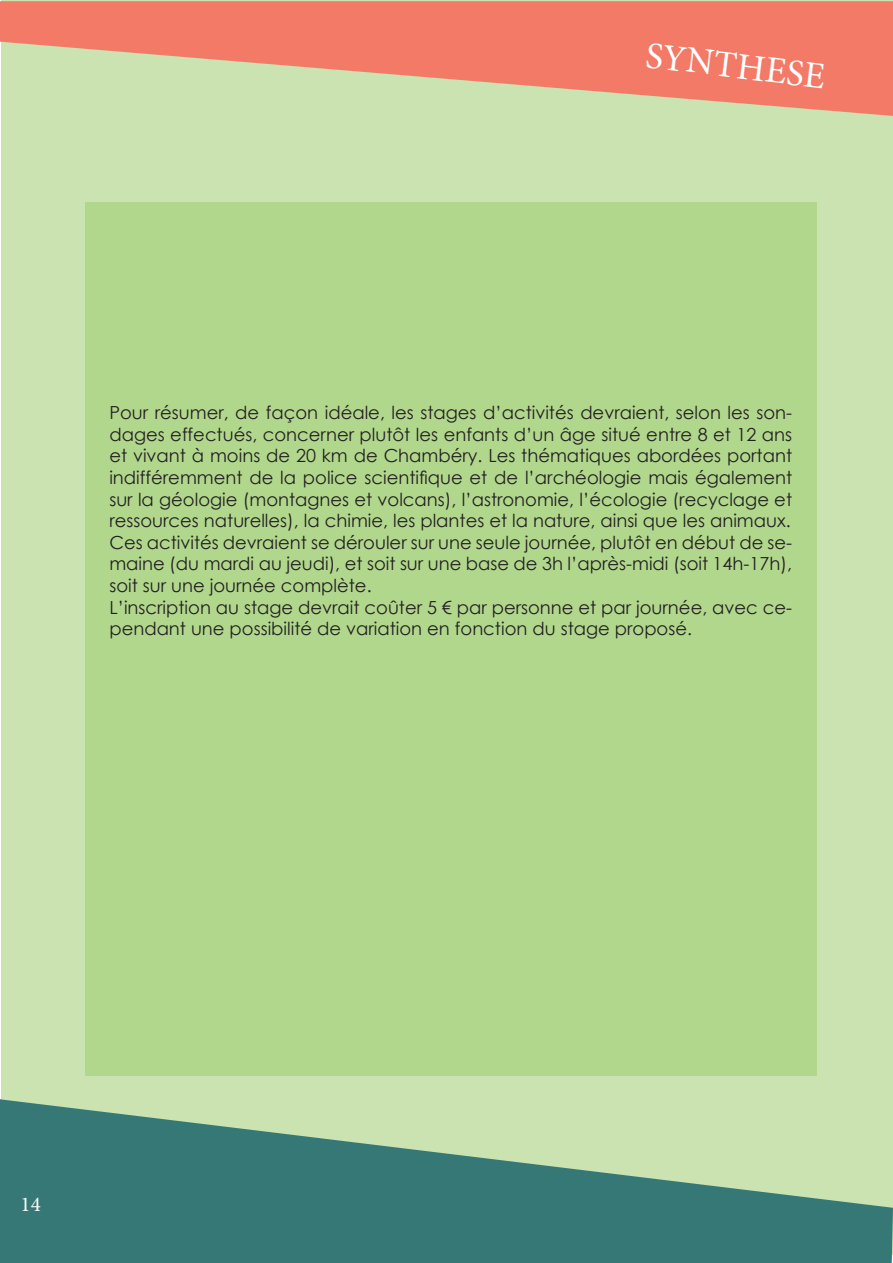
<style>
.page{position:relative;width:893px;height:1263px;background:#fff}
.page>*{position:absolute;margin:0;border:0;box-sizing:border-box;transform-origin:0 0}
.t1{font:37.5px "Minion Pro";color:#fff}
.t2{font:21px "Minion Pro";color:#fff}
.t3{font:18px/21.6px "Century Gothic";color:#231f20;text-align:justify}
</style>
<div class="page">
<hr style="left:0;top:0;width:1px;height:1263px;background:#bada96">
<div style="left:1px;top:0;width:892px;height:1255px;background:#cbe3b0"></div>
<div style="left:85px;top:202px;width:731px;height:874px;background:#b1d78d"></div>
<svg style="left:0;top:1099px;width:893px;height:164px;fill:#367875"></svg>
<svg style="left:0;top:1px;width:893px;height:115px;fill:#f37a67"></svg>
<p class="t1" style="left:649px;top:30px;width:182px;rotate:7deg">SYNTHESE</p>
<p class="t3" style="left:109px;top:402px;width:684px">Pour résumer, de façon idéale, les stages d’activités devraient, selon les son&shy;dages effectués, concerner plutôt les enfants d’un âge situé entre 8 et 12 ans et vivant à moins de 20 km de Chambéry. Les thématiques abordées portant indifféremment de la police scientifique et de l’archéologie mais également sur la géologie (montagnes et volcans), l’astronomie, l’écologie (recyclage et ressources naturelles), la chimie, les plantes et la nature, ainsi que les animaux.</p>
<p class="t3" style="left:109px;top:531px;width:684px">Ces activités devraient se dérouler sur une seule journée, plutôt en début de se&shy;maine (du mardi au jeudi), et soit sur une base de 3h l’après-midi (soit 14h-17h), soit sur une journée complète.</p>
<p class="t3" style="left:109px;top:596px;width:684px">L’inscription au stage devrait coûter 5 € par personne et par journée, avec ce&shy;pendant une possibilité de variation en fonction du stage proposé.</p>
<p class="t2" style="left:21px;top:1190px;width:22px">14</p>
</div>
